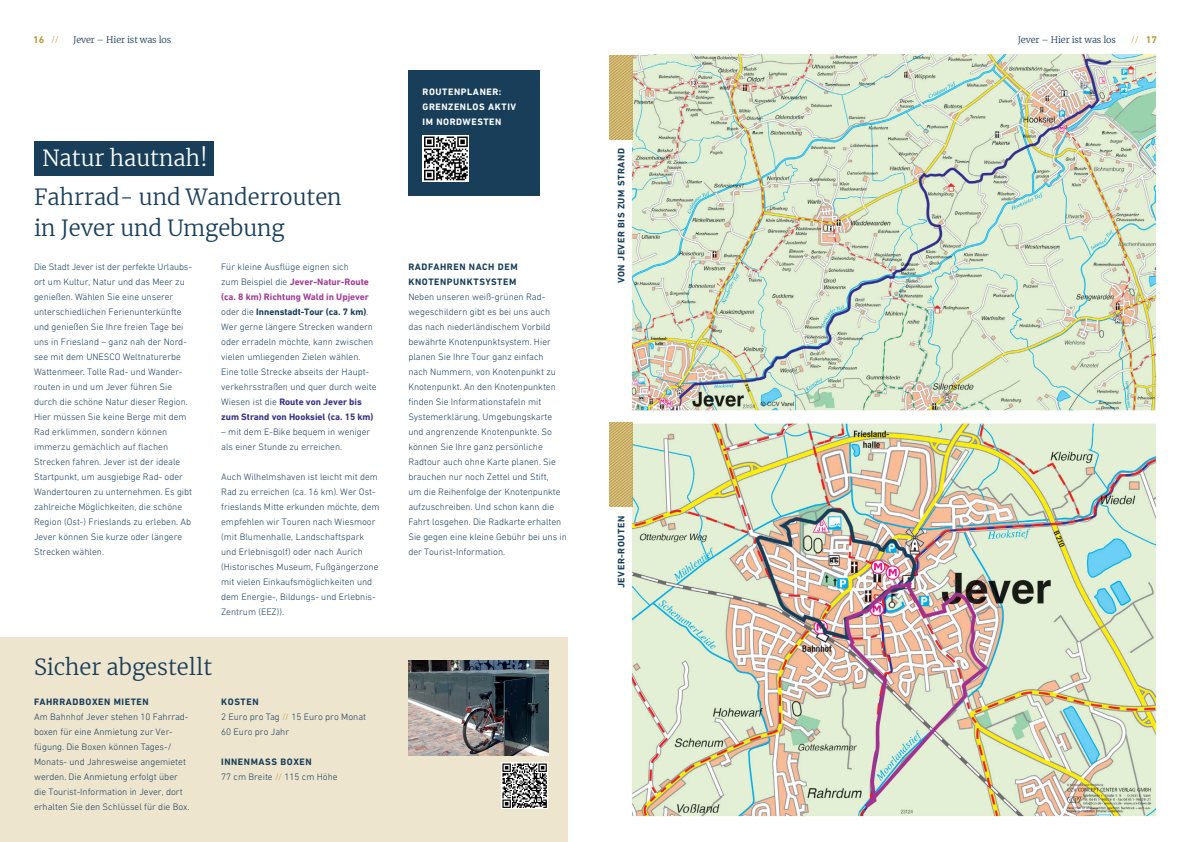
<style>
.page{position:relative;width:1191px;height:842px;background:#fff}
.page>*{position:absolute;margin:0;border:0;box-sizing:border-box;transform-origin:0 0}
.t1{font:300 22px/31px "Merriweather";color:#183e5a}
.t2{font:300 22px "Merriweather";color:#fff}
.t3{font:700 10px "DIN Next W1 G";color:#bc9a3c}
.t4{font:300 10px "DIN Next W1 G";color:#bc9a3c}
.t5{font:300 9.5px/15px "DIN Next W1 G";color:#183e5a}
.t6{font:700 9.5px/15px "DIN Next W1 G";letter-spacing:.06em;color:#183e5a}
.t7{font:700 9.5px/15px "DIN Next W1 G";letter-spacing:.06em;color:#fff}
.t8{font:300 9px "Merriweather";letter-spacing:-.01em;color:#183e5a}
.s1{font-weight:300}
.s2{font-weight:700}
.s3{font-weight:700;color:#a13d96}
.s4{font-weight:700;color:#ac2c8b}
.s5{font-weight:700;color:#393082}
.s6{color:#bc9a3c}
</style>
<div class="page">
<img style="left:609px;top:54px;width:548px;height:357px">
<svg style="left:610px;top:56px;width:22px;height:83px"></svg>
<img style="left:609px;top:422px;width:548px;height:395px">
<svg style="left:610px;top:422px;width:22px;height:84px"></svg>
<div style="left:34px;top:142px;width:179px;height:34px;background:#183e5a"></div>
<div style="left:0;top:638px;width:567px;height:204px;background:#eee5cf"></div>
<img style="left:408px;top:660px;width:140px;height:96px">
<div style="left:408px;top:71px;width:132px;height:125px;background:#183e5a"></div>
<svg style="left:422px;top:135px;width:47px;height:47px"></svg>
<svg style="left:424px;top:137px;width:44px;height:43px"></svg>
<div style="left:501px;top:762px;width:47px;height:47px;background:#fff"></div>
<svg style="left:502px;top:763px;width:45px;height:45px"></svg>
<p class="t3" style="left:33px;top:33px;width:27px">16 <span class="s1">//</span></p>
<p class="t8" style="left:73px;top:33px;width:100px">Jever – Hier ist was los</p>
<p class="t8" style="left:1017px;top:33px;width:100px">Jever – Hier ist was los</p>
<p class="t4" style="left:1130px;top:33px;width:28px">// <span class="s2">17</span></p>
<h1 class="t2" style="left:42px;top:143px;width:167px">Natur hautnah!</h1>
<h1 class="t1" style="left:34px;top:181px;width:309px">Fahrrad- und Wanderrouten in Jever und Umgebung</h1>
<p class="t5" style="left:34px;top:259px;width:160px">Die Stadt Jever ist der perfekte Urlaubs&shy;ort um Kultur, Natur und das Meer zu genießen. Wählen Sie eine unserer unterschiedlichen Ferienunterkünfte und genießen Sie Ihre freien Tage bei uns in Friesland – ganz nah der Nord&shy;see mit dem UNESCO Weltnaturerbe Wattenmeer. Tolle Rad- und Wander&shy;routen in und um Jever führen Sie durch die schöne Natur dieser Region.<br>Hier müssen Sie keine Berge mit dem Rad erklimmen, sondern können immerzu gemächlich auf flachen Strecken fahren. Jever ist der ideale Startpunkt, um ausgiebige Rad- oder Wandertouren zu unternehmen. Es gibt zahlreiche Möglichkeiten, die schöne Region (Ost-) Frieslands zu erleben. Ab Jever können Sie kurze oder längere Strecken wählen.</p>
<p class="t5" style="left:221px;top:259px;width:157px">Für kleine Ausflüge eignen sich<br>zum Beispiel die <span class="s3">Jever-Natur-Rout</span><span class="s4">e </span><span class="s3">(ca. 8 km) Richtung Wald in Upjever </span>oder die <span class="s2">Innenstadt-Tour (ca. 7 km)</span>.<br>Wer gerne längere Strecken wandern oder erradeln möchte, kann zwischen vielen umliegenden Zielen wählen.<br>Eine tolle Strecke abseits der Haupt&shy;verkehrsstraßen und quer durch weite Wiesen ist die <span class="s5">Route von Jever bis zum Strand von Hooksiel (ca. 15 km)</span></p>
<p class="t5" style="left:221px;top:424px;width:151px">– mit dem E-Bike bequem in weniger als einer Stunde zu erreichen.</p>
<p class="t5" style="left:221px;top:469px;width:160px">Auch Wilhelmshaven ist leicht mit dem Rad zu erreichen (ca. 16 km). Wer Ost&shy;frieslands Mitte erkunden möchte, dem empfehlen wir Touren nach Wiesmoor (mit Blumenhalle, Landschaftspark und Erlebnisgolf) oder nach Aurich (Historisches Museum, Fußgängerzone mit vielen Einkaufsmöglichkeiten und dem Energie-, Bildungs- und Erlebnis-Zentrum (EEZ)).</p>
<h1 class="t1" style="left:34px;top:651px;width:180px">Sicher abgestellt</h1>
<p class="t6" style="left:34px;top:694px;width:116px">FAHRRADBOXEN MIETEN</p>
<p class="t5" style="left:34px;top:709px;width:157px">Am Bahnhof Jever stehen 10 Fahrrad&shy;boxen für eine Anmietung zur Ver&shy;fügung. Die Boxen können Tages-/ Monats- und Jahresweise angemietet werden. Die Anmietung erfolgt über die Tourist-Information in Jever, dort erhalten Sie den Schlüssel für die Box.</p>
<p class="t5" style="left:221px;top:694px;width:146px"><span class="s2">KOSTEN<br></span>2 Euro pro Tag <span class="s6">//</span> 15 Euro pro Monat<br>60 Euro pro Jahr</p>
<p class="t5" style="left:221px;top:754px;width:118px"><span class="s2">INNENMASS BOXEN<br></span>77 cm Breite <span class="s6">//</span> 115 cm Höhe</p>
<p class="t7" style="left:422px;top:84px;width:95px">ROUTENPLANER:<br>GRENZENLOS AKTIV<br>IM NORDWESTEN</p>
<p class="t6" style="left:408px;top:259px;width:111px">RADFAHREN NACH DEM<br>KNOTENPUNKTSYSTEM</p>
<p class="t5" style="left:408px;top:289px;width:160px">Neben unseren weiß-grünen Rad&shy;wegeschildern gibt es bei uns auch das nach niederländischem Vorbild bewährte Knotenpunktsystem. Hier planen Sie Ihre Tour ganz einfach<br>nach Nummern, von Knotenpunkt zu Knotenpunkt. An den Knotenpunkten finden Sie Informationstafeln mit Systemerklärung, Umgebungskarte und angrenzende Knotenpunkte. So können Sie Ihre ganz persönliche Radtour auch ohne Karte planen. Sie brauchen nur noch Zettel und Stift,<br>um die Reihenfolge der Knotenpunkte aufzuschreiben. Und schon kann die Fahrt losgehen. Die Radkarte erhalten Sie gegen eine kleine Gebühr bei uns in der Tourist-Information.</p>
<p class="t6" style="left:614px;top:283px;width:136px;rotate:-90deg">VON JEVER BIS ZUM STRAND</p>
<p class="t6" style="left:614px;top:588px;width:74px;rotate:-90deg">JEVER-ROUTEN</p>
</div>
